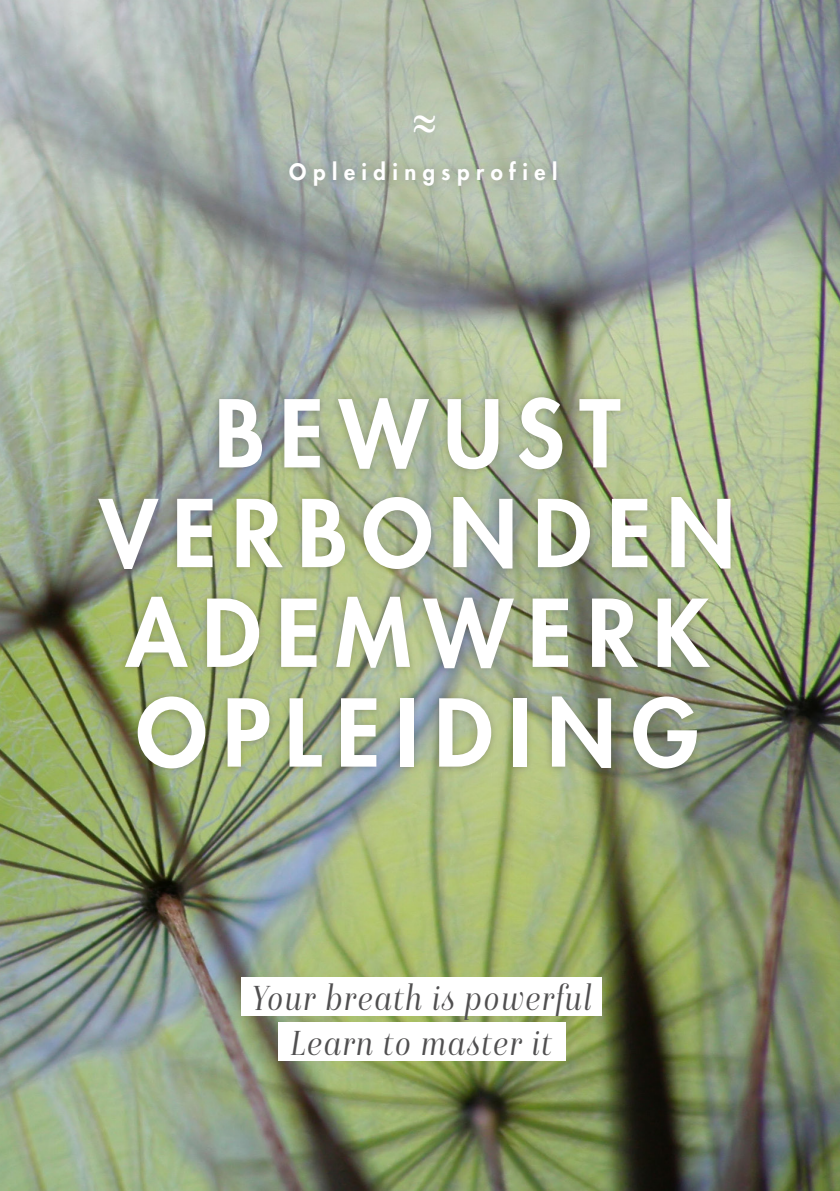
<style>
.page{position:relative;width:840px;height:1191px;background:#fff}
.page>*{position:absolute;margin:0;border:0;box-sizing:border-box;transform-origin:0 0}
.CC__Center{font:800 90.6px/99.6px "Futura";letter-spacing:.165em;color:#fff}
.t1{font:700 57.6px "Isabel";color:#fff;scale:.83 1}
.t2{font:italic 300 36.6px "Isabel";letter-spacing:.04em;color:#504f50;scale:.87 1}
.CC__Center-2{font:800 22px "Futura";letter-spacing:.295em;color:#fff}
</style>
<div class="page">
<img style="left:0;top:0;width:839px;height:1191px">
<div style="left:90px;top:390px;width:647px;height:386px;background:#231f20;opacity:.3"></div>
<div style="left:241px;top:977px;width:360px;height:38px;background:#fff"></div>
<div style="left:278px;top:1023px;width:287px;height:38px;background:#fff"></div>
<div style="left:282px;top:151px;width:287px;height:45px;background:#231f20;opacity:.3"></div>
<p class="t1" style="left:413px;top:80px;width:30px">≈</p>
<p class="CC__Center-2" style="left:289px;top:157px;width:269px">Opleidingsprofiel</p>
<p class="CC__Center" style="left:214px;top:382px;width:407px">BEWUST</p>
<p class="CC__Center" style="left:99px;top:482px;width:637px">VERBONDEN<br>ADEMWERK</p>
<p class="CC__Center" style="left:136px;top:682px;width:563px">OPLEIDING</p>
<p class="t2" style="left:251px;top:976px;width:392px">Your breath is powerful</p>
<p class="t2" style="left:291px;top:1020px;width:301px">Learn to master it</p>
</div>
